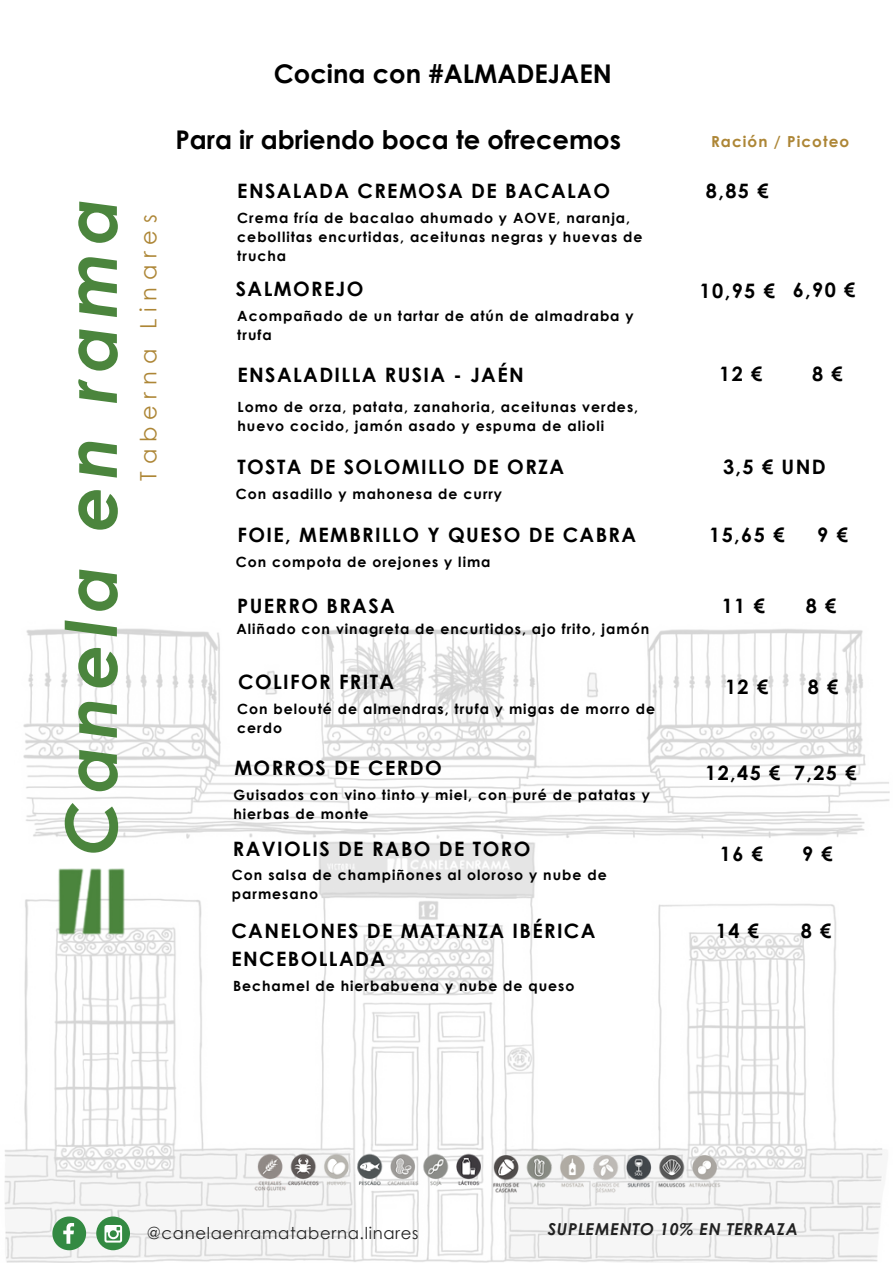
<style>
.page{position:relative;width:893px;height:1264px;background:#fff}
.page>*{position:absolute;margin:0;border:0;box-sizing:border-box;transform-origin:0 0}
.t1{font:italic 700 70.8px "Century Gothic";letter-spacing:.1em;color:#4b853d}
.t2{font:700 25.8px "Century Gothic";color:#000}
.t3{font:22.5px "Century Gothic";letter-spacing:.3em;color:#ad8636}
.t4{font:700 19.95px "Century Gothic";letter-spacing:.07em;color:#000}
.t5{font:700 19.8px/27.8px "Century Gothic";letter-spacing:.07em;color:#000}
.t6{font:16.35px "Century Gothic";letter-spacing:.04em;color:#222}
.t7{font:italic 700 16.35px "Century Gothic";letter-spacing:.04em;color:#222}
.t8{font:700 15.15px "Century Gothic";letter-spacing:.07em;color:#ad8636}
.t9{font:700 14.1px/18.9px "Century Gothic";letter-spacing:.07em;color:#000}
</style>
<div class="page">
<img style="left:4px;top:628px;width:886px;height:634px">
<svg style="left:52px;top:1216px;width:34px;height:34px"></svg>
<div style="left:96px;top:1216px;width:34px;height:34px;background:#338a42;border-radius:50%"></div>
<svg style="left:104px;top:1225px;width:18px;height:17px"></svg>
<img style="left:251px;top:1152px;width:471px;height:41px">
<img style="left:4px;top:724px;width:288px;height:392px">
<p class="t1" style="left:46px;top:855px;width:659px;rotate:-90deg">Canela en rama</p>
<p class="t3" style="left:134px;top:480px;width:267px;rotate:-90deg">Taberna Linares</p>
<p class="t2" style="left:274px;top:57px;width:339px">Cocina con #ALMADEJAEN</p>
<p class="t2" style="left:175px;top:123px;width:447px">Para ir abriendo boca te ofrecemos</p>
<p class="t5" style="left:237px;top:176px;width:374px">ENSALADA CREMOSA DE BACALAO</p>
<p class="t9" style="left:237px;top:208px;width:406px">Crema fría de bacalao ahumado y AOVE, naranja, cebollitas encurtidas, aceitunas negras y huevas de trucha</p>
<p class="t5" style="left:236px;top:274px;width:129px">SALMOREJO</p>
<p class="t9" style="left:237px;top:305px;width:398px">Acompañado de un tartar de atún de almadraba y trufa</p>
<p class="t5" style="left:237px;top:360px;width:288px">ENSALADILLA RUSIA - JAÉN</p>
<p class="t9" style="left:237px;top:397px;width:402px">Lomo de orza, patata, zanahoria, aceitunas verdes, huevo cocido, jamón asado y espuma de alioli</p>
<p class="t5" style="left:237px;top:452px;width:328px">TOSTA DE SOLOMILLO DE ORZA</p>
<p class="t9" style="left:236px;top:484px;width:268px">Con asadillo y mahonesa de curry</p>
<p class="t5" style="left:237px;top:520px;width:400px">FOIE, MEMBRILLO Y QUESO DE CABRA</p>
<p class="t9" style="left:236px;top:552px;width:256px">Con compota de orejones y lima</p>
<p class="t5" style="left:237px;top:591px;width:159px">PUERRO BRASA</p>
<p class="t9" style="left:236px;top:619px;width:414px">Aliñado con vinagreta de encurtidos, ajo frito, jamón</p>
<p class="t5" style="left:238px;top:667px;width:158px">COLIFOR FRITA</p>
<p class="t9" style="left:237px;top:698px;width:419px">Con belouté de almendras, trufa y migas de morro de cerdo</p>
<p class="t5" style="left:234px;top:753px;width:209px">MORROS DE CERDO</p>
<p class="t9" style="left:233px;top:784px;width:418px">Guisados con vino tinto y miel, con puré de patatas y hierbas de monte</p>
<p class="t5" style="left:233px;top:833px;width:299px">RAVIOLIS DE RABO DE TORO</p>
<p class="t9" style="left:232px;top:865px;width:376px">Con salsa de champiñones al oloroso y nube de parmesano</p>
<p class="t5" style="left:231px;top:916px;width:365px">CANELONES DE MATANZA IBÉRICA<br>ENCEBOLLADA</p>
<p class="t9" style="left:233px;top:976px;width:343px">Bechamel de hierbabuena y nube de queso</p>
<p class="t8" style="left:711px;top:131px;width:140px">Ración / Picoteo</p>
<p class="t5" style="left:706px;top:176px;width:64px">8,85 €</p>
<p class="t4" style="left:699px;top:278px;width:77px">10,95 €</p>
<p class="t5" style="left:792px;top:276px;width:64px">6,90 €</p>
<p class="t5" style="left:719px;top:359px;width:45px">12 €</p>
<p class="t5" style="left:812px;top:359px;width:32px">8 €</p>
<p class="t4" style="left:723px;top:454px;width:104px">3,5 € UND</p>
<p class="t4" style="left:709px;top:522px;width:77px">15,65 €</p>
<p class="t4" style="left:817px;top:522px;width:32px">9 €</p>
<p class="t5" style="left:721px;top:591px;width:45px">11 €</p>
<p class="t5" style="left:805px;top:591px;width:32px">8 €</p>
<p class="t5" style="left:725px;top:672px;width:45px">12 €</p>
<p class="t5" style="left:807px;top:672px;width:32px">8 €</p>
<p class="t5" style="left:705px;top:758px;width:77px">12,45 €</p>
<p class="t5" style="left:793px;top:758px;width:64px">7,25 €</p>
<p class="t5" style="left:719px;top:839px;width:45px">16 €</p>
<p class="t5" style="left:802px;top:839px;width:32px">9 €</p>
<p class="t5" style="left:715px;top:916px;width:45px">14 €</p>
<p class="t5" style="left:800px;top:916px;width:32px">8 €</p>
<p class="t6" style="left:147px;top:1222px;width:273px">@canelaenramataberna.linares</p>
<p class="t7" style="left:547px;top:1218px;width:251px">SUPLEMENTO 10% EN TERRAZA</p>
</div>
